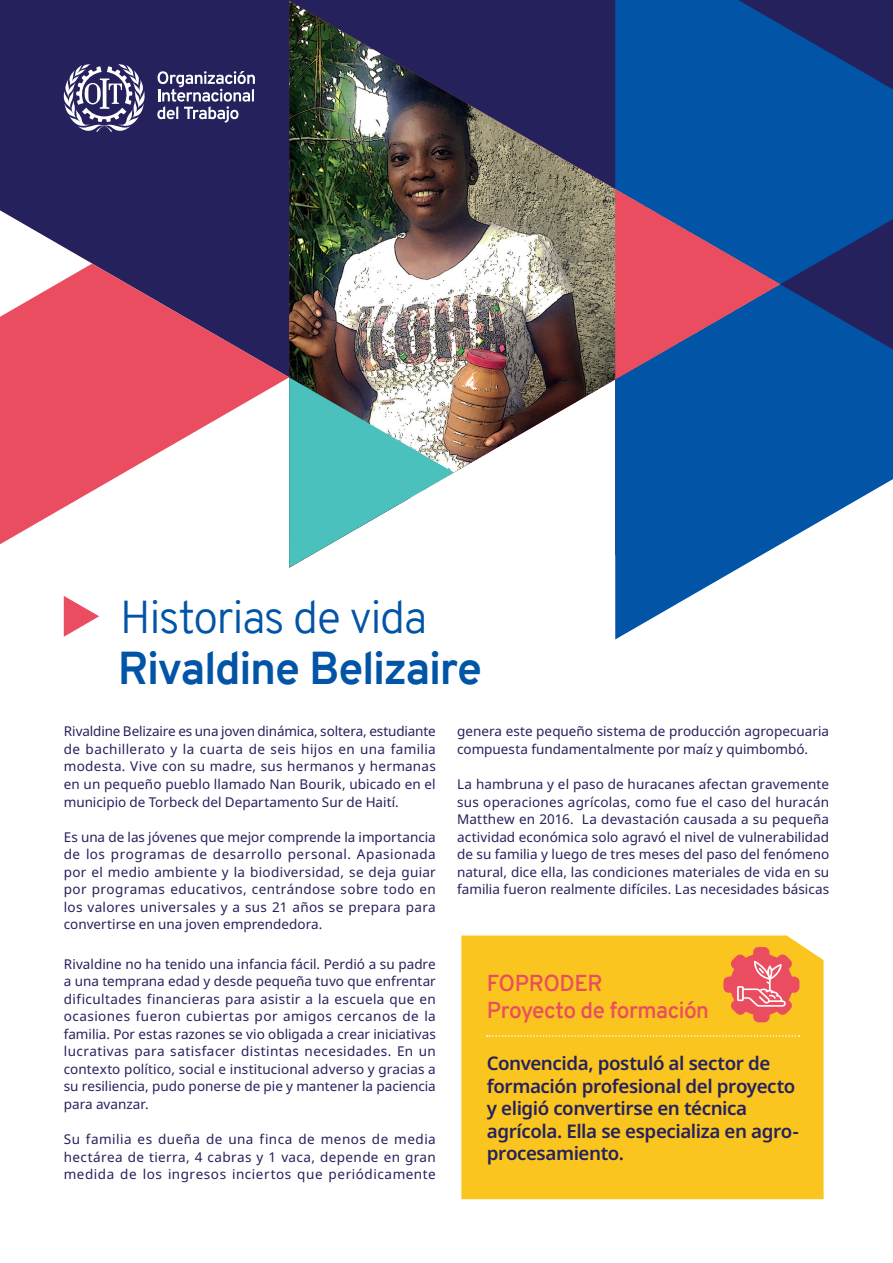
<style>
.page{position:relative;width:893px;height:1263px;background:#fff}
.page>*{position:absolute;margin:0;border:0;box-sizing:border-box;transform-origin:0 0}
.t1{font:700 45px "Overpass";letter-spacing:-.03em;color:#0154a6}
.t2{font:300 45px "Overpass";letter-spacing:-.035em;color:#0154a6}
.t3{font:600 22.5px/27px "Overpass";letter-spacing:-.02em;color:#e94d5f}
.t4{font:600 18.75px/22.5px "Noto Sans";letter-spacing:-.025em;color:#25215d}
.t5{font:13.5px/17.5px "Noto Sans";color:#25215d;text-align:justify}
</style>
<div class="page">
<div style="left:0;top:0;width:615px;height:545px;background:#25215d"></div>
<div style="left:461px;top:935px;width:363px;height:264px;background:#fac51e"></div>
<svg style="left:487px;top:1035px;width:313px;height:2px"></svg>
<svg style="left:0;top:210px;width:289px;height:334px;fill:#e94d5f"></svg>
<svg style="left:615px;top:0;width:278px;height:189px;background:#0b4490"></svg>
<svg style="left:615px;top:189px;width:278px;height:450px;fill:#0154a6"></svg>
<svg style="left:723px;top:947px;width:76px;height:75px;background:#f08257"></svg>
<svg style="left:0;top:210px;width:92px;height:107px"></svg>
<img style="left:289px;top:1px;width:491px;height:188px">
<img style="left:289px;top:189px;width:491px;height:381px">
<svg style="left:64px;top:596px;width:35px;height:41px"></svg>
<svg style="left:157px;top:71px;width:98px;height:52px"></svg>
<svg style="left:62px;top:64px;width:85px;height:68px"></svg>
<h1 class="t2" style="left:120px;top:585px;width:309px">Historias de vida</h1>
<h1 class="t1" style="left:118px;top:636px;width:366px">Rivaldine Belizaire</h1>
<p class="t5" style="left:64px;top:723px;width:374px">Rivaldine Belizaire es una joven dinámica, soltera, estudiante de bachillerato y la cuarta de seis hijos en una familia modesta. Vive con su madre, sus hermanos y hermanas en un pequeño pueblo llamado Nan Bourik, ubicado en el municipio de Torbeck del Departamento Sur de Haití.</p>
<p class="t5" style="left:64px;top:828px;width:374px">Es una de las jóvenes que mejor comprende la importancia de los programas de desarrollo personal. Apasionada por el medio ambiente y la biodiversidad, se deja guiar por programas educativos, centrándose sobre todo en los valores universales y a sus 21 años se prepara para convertirse en una joven emprendedora.</p>
<p class="t5" style="left:64px;top:955px;width:374px">Rivaldine no ha tenido una infancia fácil. Perdió a su padre a una temprana edad y desde pequeña tuvo que enfrentar dificultades financieras para asistir a la escuela que en ocasiones fueron cubiertas por amigos cercanos de la familia. Por estas razones se vio obligada a crear iniciativas lucrativas para satisfacer distintas necesidades. En un contexto político, social e institucional adverso y gracias a su resiliencia, pudo ponerse de pie y mantener la paciencia para avanzar.</p>
<p class="t5" style="left:64px;top:1131px;width:374px">Su familia es dueña de una finca de menos de media hectárea de tierra, 4 cabras y 1 vaca, depende en gran medida de los ingresos inciertos que periódicamente</p>
<p class="t5" style="left:457px;top:723px;width:374px">genera este pequeño sistema de producción agropecuaria compuesta fundamentalmente por maíz y quimbombó.</p>
<p class="t5" style="left:457px;top:776px;width:374px">La hambruna y el paso de huracanes afectan gravemente sus operaciones agrícolas, como fue el caso del huracán Matthew en 2016. La devastación causada a su pequeña actividad económica solo agravó el nivel de vulnerabilidad de su familia y luego de tres meses del paso del fenómeno natural, dice ella, las condiciones materiales de vida en su familia fueron realmente difíciles. Las necesidades básicas</p>
<h2 class="t3" style="left:487px;top:970px;width:224px">FOPRODER<br>Proyecto de formación</h2>
<h3 class="t4" style="left:487px;top:1053px;width:313px">Convencida, postuló al sector de formación profesional del proyecto y eligió convertirse en técnica agrícola. Ella se especializa en agro&shy;procesamiento.</h3>
</div>
